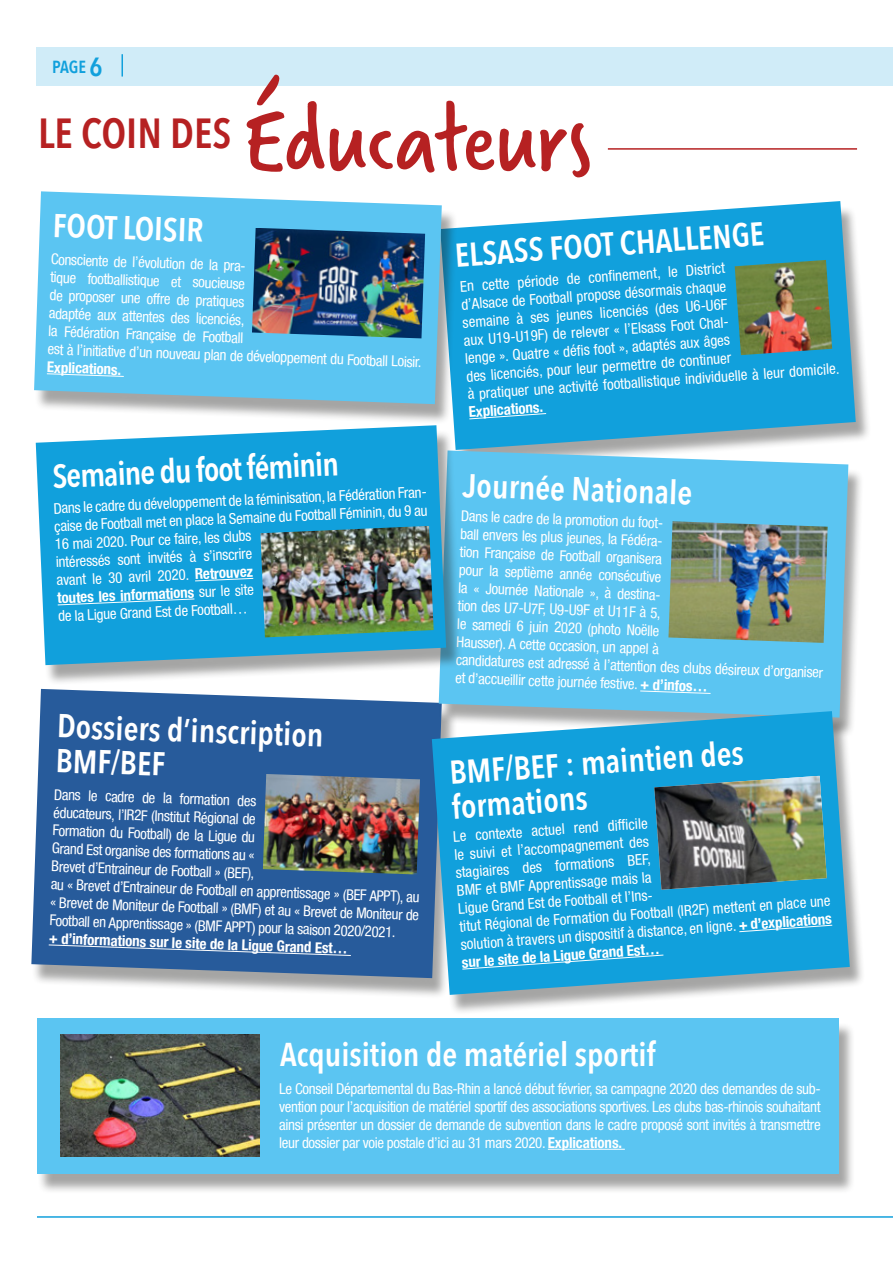
<style>
.page{position:relative;width:893px;height:1263px;background:#fff}
.page>*{position:absolute;margin:0;border:0;box-sizing:border-box;transform-origin:0 0}
.t1{font:100.8px "Verveine";color:#b62122}
.t2{font:600 42px "Avenir Next Condensed";color:#b62122}
.t3{font:600 33px/34.5px "Avenir Next Condensed";color:#fff}
.t4{font:600 17.55px "Avenir Next Condensed";color:#11a0dc}
.t5{font:condensed 15px/18px "Helvetica Neue";letter-spacing:-.025em;color:#fff}
.t6{font:700 condensed 15px "Helvetica Neue";color:#fff}
.s1{font-size:26.25px}
.s2{font-weight:700}
</style>
<div class="page">
<hr style="left:37px;top:1216px;width:856px;height:2px;background:#11a0dc">
<div style="left:37px;top:47px;width:856px;height:39px;background:#d0ecf8"></div>
<hr style="left:121px;top:54px;width:2px;height:23px;background:#11a0dc">
<hr style="left:608px;top:148px;width:249px;height:2px;background:#b62122">
<div style="left:440px;top:206px;width:432px;height:264px;background:#1d1d1b;opacity:.4"></div>
<svg style="left:446px;top:201px;width:410px;height:249px;fill:#11a0dc"></svg>
<div style="left:34px;top:196px;width:424px;height:229px;background:#1d1d1b;opacity:.4"></div>
<svg style="left:34px;top:191px;width:408px;height:213px;fill:#5bc5f2"></svg>
<div style="left:32px;top:694px;width:426px;height:305px;background:#1d1d1b;opacity:.4"></div>
<svg style="left:31px;top:689px;width:408px;height:289px;fill:#275b9b"></svg>
<svg style="left:46px;top:373px;width:79px;height:4px"></svg>
<svg style="left:48px;top:944px;width:304px;height:12px"></svg>
<img style="left:252px;top:228px;width:173px;height:110px">
<img style="left:263px;top:774px;width:157px;height:100px">
<svg style="left:469px;top:413px;width:78px;height:7px"></svg>
<img style="left:735px;top:260px;width:97px;height:95px">
<div style="left:439px;top:455px;width:426px;height:283px;background:#1d1d1b;opacity:.4"></div>
<div style="left:439px;top:450px;width:409px;height:261px;background:#5bc5f2"></div>
<svg style="left:639px;top:690px;width:72px;height:4px"></svg>
<img style="left:668px;top:521px;width:160px;height:122px">
<div style="left:36px;top:430px;width:426px;height:255px;background:#1d1d1b;opacity:.4"></div>
<svg style="left:36px;top:425px;width:410px;height:240px;fill:#11a0dc"></svg>
<svg style="left:194px;top:578px;width:60px;height:4px"></svg>
<svg style="left:57px;top:598px;width:138px;height:8px"></svg>
<img style="left:260px;top:526px;width:174px;height:111px">
<div style="left:432px;top:716px;width:434px;height:299px;background:#1d1d1b;opacity:.4"></div>
<svg style="left:432px;top:711px;width:418px;height:284px;fill:#11a0dc"></svg>
<svg style="left:738px;top:924px;width:95px;height:8px"></svg>
<svg style="left:462px;top:954px;width:202px;height:16px"></svg>
<img style="left:654px;top:776px;width:173px;height:114px">
<div style="left:37px;top:1022px;width:818px;height:172px;background:#1d1d1b;opacity:.4"></div>
<div style="left:37px;top:1018px;width:802px;height:156px;background:#5bc5f2"></div>
<hr style="left:548px;top:1149px;width:77px;height:1px;background:#fff">
<img style="left:61px;top:1034px;width:198px;height:122px">
<p class="t4" style="left:52px;top:52px;width:52px">PAGE <span class="s1">6</span></p>
<h2 class="t2" style="left:38px;top:97px;width:195px">LE COIN DES</h2>
<h1 class="t1" style="left:243px;top:70px;width:350px">Éducateurs</h1>
<h3 class="t3" style="left:54px;top:207px;width:152px;rotate:2deg">FOOT LOISIR</h3>
<p class="t5" style="left:51px;top:250px;width:376px;rotate:2deg">Consciente de l’évolution de la pra-<br>tique footballistique et soucieuse<br>de proposer une offre de pratiques<br>adaptée aux attentes des licenciés,<br>la Fédération Française de Football<br>est à l’initiative d’un nouveau plan de développement du Football Loisir.</p>
<p class="t6" style="left:47px;top:358px;width:76px;rotate:2deg">Explications.</p>
<h3 class="t3" style="left:52px;top:457px;width:288px;rotate:-2deg">Semaine du foot féminin</h3>
<p class="t5" style="left:52px;top:501px;width:378px;rotate:-3deg">Dans le cadre du développement de la féminisation, la Fédération Fran&shy;çaise de Football met en place la Semaine du Football Féminin, du 9 au 16 mai 2020. Pour ce faire, les clubs<br>intéressés sont invités à s’inscrire<br>avant le 30 avril 2020. <span class="s2">Retrouvez<br>toutes les informations</span> sur le site<br>de la Ligue Grand Est de Football…</p>
<h3 class="t3" style="left:58px;top:708px;width:268px;rotate:2deg">Dossiers d’inscription<br>BMF/BEF</h3>
<p class="t5" style="left:54px;top:785px;width:371px;rotate:2deg">Dans le cadre de la formation des<br>éducateurs, l’IR2F (Institut Régional de<br>Formation du Football) de la Ligue du<br>Grand Est organise des formations au «<br>Brevet d’Entraineur de Football » (BEF),<br>au « Brevet d’Entraineur de Football en apprentissage » (BEF APPT), au « Brevet de Moniteur de Football » (BMF) et au « Brevet de Moniteur de Football en Apprentissage » (BMF APPT) pour la saison 2020/2021.</p>
<p class="t6" style="left:49px;top:929px;width:300px;rotate:2deg">+ d’informations sur le site de la Ligue Grand Est…</p>
<h3 class="t3" style="left:454px;top:237px;width:311px;rotate:-4deg">ELSASS FOOT CHALLENGE</h3>
<p class="t5" style="left:459px;top:277px;width:374px;rotate:-4deg">En cette période de confi nement, le District<br>d’Alsace de Football propose désormais chaque<br>semaine à ses jeunes licenciés (des U6-U6F<br>aux U19-U19F) de relever « l’Elsass Foot Chal-<br>lenge ». Quatre « défi s foot », adaptés aux âges<br>des licenciés, pour leur permettre de continuer<br>à pratiquer une activité footballistique individuelle à leur domicile.</p>
<p class="t6" style="left:468px;top:403px;width:76px;rotate:-4deg">Explications.</p>
<h3 class="t3" style="left:464px;top:467px;width:231px;rotate:2deg">Journée Nationale</h3>
<p class="t5" style="left:461px;top:507px;width:369px;rotate:2deg">Dans le cadre de la promotion du foot-<br>ball envers les plus jeunes, la Fédéra-<br>tion Française de Football organisera<br>pour la septième année consécutive<br>la « Journée Nationale », à destina-<br>tion des U7-U7F, U9-U9F et U11F à 5,<br>le samedi 6 juin 2020 (photo Noëlle<br>Hausser). A cette occasion, un appel à<br>candidatures est adressé à l’attention des clubs désireux d’organiser et d’accueillir cette journée festive. <span class="s2">+ d’infos…</span></p>
<h3 class="t3" style="left:448px;top:755px;width:296px;rotate:-4deg">BMF/BEF : maintien des formations</h3>
<p class="t5" style="left:452px;top:827px;width:373px;rotate:-4deg">Le contexte actuel rend diffi cile<br>le suivi et l’accompagnement des<br>stagiaires des formations BEF,<br>BMF et BMF Apprentissage mais la<br>Ligue Grand Est de Football et l’Ins-<br>titut Régional de Formation du Football (IR2F) mettent en place une solution à travers un dispositif à distance, en ligne. <span class="s2">+ d’explications sur le site de la Ligue Grand Est…</span></p>
<h3 class="t3" style="left:280px;top:1036px;width:377px">Acquisition de matériel sportif</h3>
<p class="t5" style="left:279px;top:1079px;width:543px;text-align:justify">Le Conseil Départemental du Bas-Rhin a lancé début février, sa campagne 2020 des demandes de sub&shy;vention pour l’acquisition de matériel sportif des associations sportives. Les clubs bas-rhinois souhaitant ainsi présenter un dossier de demande de subvention dans le cadre proposé sont invités à transmettre leur dossier par voie postale d’ici au 31 mars 2020. <span class="s2">Explications.</span></p>
</div>
